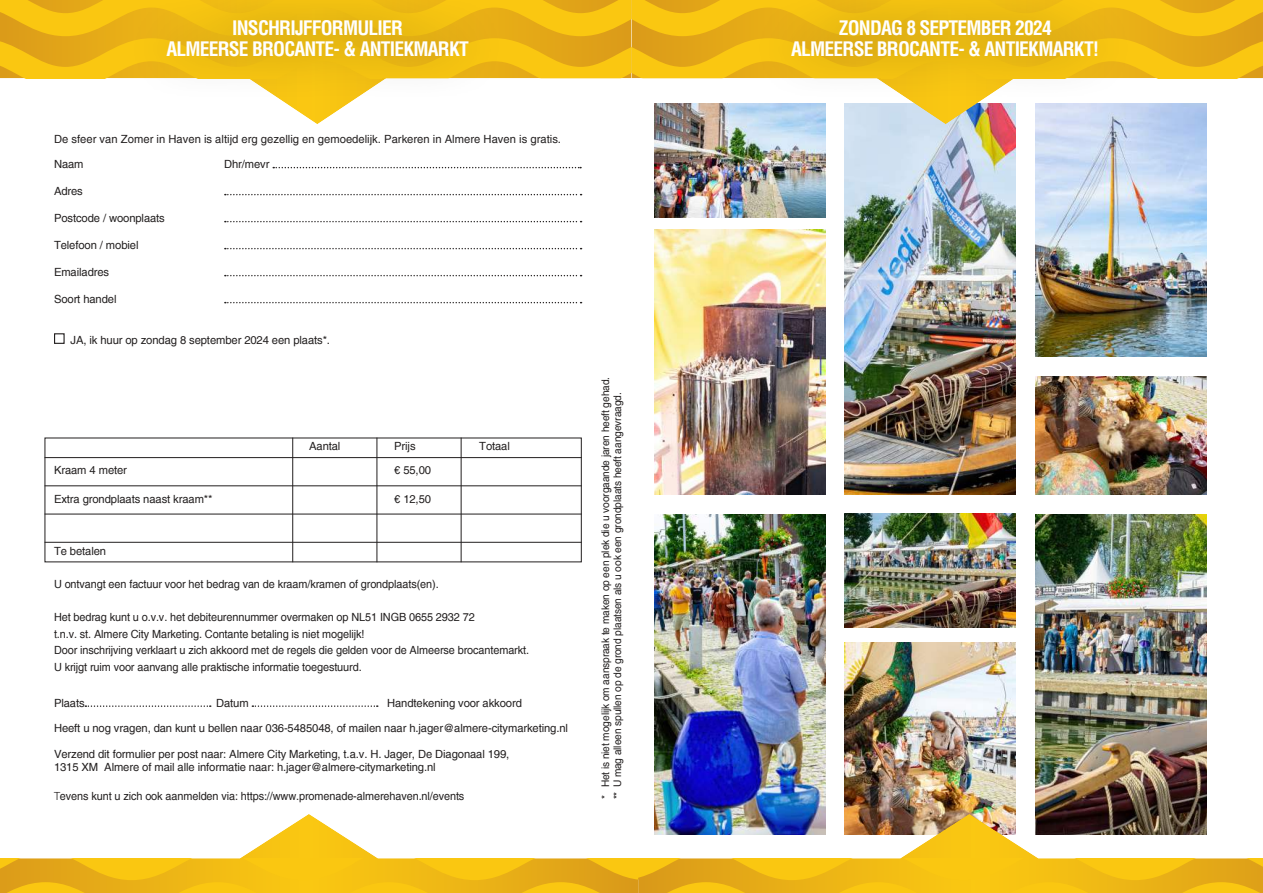
<style>
.page{position:relative;width:1263px;height:893px;background:#fff}
.page>*{position:absolute;margin:0;border:0;box-sizing:border-box;transform-origin:0 0}
.t1{font:700 condensed 19.5px/21px "Helvetica LT Std";letter-spacing:-.04em;color:#fff;text-align:center}
.t2{font:11.25px/16.5px "Helvetica";letter-spacing:-.01em;color:#221f1f}
.t3{font:10.5px/12px "Helvetica";letter-spacing:-.01em;color:#221f1f}
.s1{font-family:"Helvetica Neue LT Std";font-weight:300}
</style>
<div class="page">
<img style="left:241px;top:814px;width:966px;height:44px">
<img style="left:1035px;top:376px;width:171px;height:118px">
<img style="left:1035px;top:124px;width:171px;height:233px">
<img style="left:654px;top:230px;width:171px;height:264px">
<img style="left:845px;top:642px;width:171px;height:192px">
<img style="left:654px;top:124px;width:171px;height:93px">
<img style="left:845px;top:514px;width:171px;height:114px">
<img style="left:845px;top:124px;width:171px;height:370px">
<img style="left:1035px;top:514px;width:171px;height:320px">
<img style="left:654px;top:514px;width:171px;height:320px">
<img style="left:0;top:78px;width:1263px;height:46px">
<svg style="left:0;top:0;width:1263px;height:78px;background:#eeb614"></svg>
<svg style="left:273px;top:167px;width:308px;height:1px"></svg>
<svg style="left:225px;top:194px;width:356px;height:1px"></svg>
<svg style="left:225px;top:221px;width:356px;height:1px"></svg>
<svg style="left:225px;top:248px;width:356px;height:1px"></svg>
<svg style="left:225px;top:275px;width:356px;height:1px"></svg>
<svg style="left:225px;top:302px;width:356px;height:1px"></svg>
<div style="left:54px;top:333px;width:11px;height:11px;border:1px solid #221f1f"></div>
<svg style="left:85px;top:705px;width:126px;height:2px"></svg>
<svg style="left:252px;top:705px;width:126px;height:2px"></svg>
<div style="left:124px;top:0;width:386px;height:103px;background:#221f1f;opacity:.4"></div>
<div style="left:749px;top:0;width:391px;height:103px;background:#221f1f;opacity:.4"></div>
<hr style="left:292px;top:438px;width:1px;height:124px;background:#221f1f">
<hr style="left:377px;top:438px;width:1px;height:124px;background:#221f1f">
<hr style="left:461px;top:438px;width:1px;height:124px;background:#221f1f">
<hr style="left:45px;top:485px;width:537px;height:1px;background:#221f1f">
<hr style="left:45px;top:514px;width:537px;height:1px;background:#221f1f">
<hr style="left:45px;top:542px;width:537px;height:1px;background:#221f1f">
<hr style="left:45px;top:457px;width:537px;height:1px;background:#221f1f">
<svg style="left:0;top:858px;width:1263px;height:35px;background:#f0b914"></svg>
<h1 class="t1" style="left:166px;top:19px;width:304px">INSCHRIJFFORMULIER<br>ALMEERSE BROCANTE- &amp; ANTIEKMARKT</h1>
<h1 class="t1" style="left:791px;top:19px;width:310px">ZONDAG 8 SEPTEMBER 2024<br>ALMEERSE BROCANTE- &amp; ANTIEKMARKT!</h1>
<p class="t2" style="left:54px;top:132px;width:509px">De sfeer van Zomer in Haven is altijd erg gezellig en gemoedelijk. Parkeren in Almere Haven is gratis.</p>
<p class="t2" style="left:54px;top:157px;width:31px">Naam</p>
<p class="t2" style="left:224px;top:157px;width:47px">Dhr/mevr</p>
<p class="t2" style="left:54px;top:184px;width:30px">Adres</p>
<p class="t2" style="left:54px;top:211px;width:112px">Postcode / woonplaats</p>
<p class="t2" style="left:54px;top:238px;width:86px">Telefoon / mobiel</p>
<p class="t2" style="left:54px;top:265px;width:57px">Emailadres</p>
<p class="t2" style="left:54px;top:292px;width:64px">Soort handel</p>
<p class="t2" style="left:71px;top:333px;width:261px">JA, ik huur op zondag 8 september 2024 een plaats*.</p>
<p class="t2" style="left:309px;top:439px;width:33px">Aantal</p>
<p class="t2" style="left:394px;top:439px;width:23px">Prijs</p>
<p class="t2" style="left:479px;top:439px;width:32px">Totaal</p>
<p class="t2" style="left:54px;top:463px;width:75px">Kraam 4 meter</p>
<p class="t2" style="left:394px;top:463px;width:38px">€ 55,00</p>
<p class="t2" style="left:54px;top:492px;width:160px">Extra grondplaats naast kraam**</p>
<p class="t2" style="left:394px;top:492px;width:38px">€ 12,50</p>
<p class="t2" style="left:54px;top:544px;width:54px">Te betalen</p>
<p class="t2" style="left:54px;top:577px;width:386px">U ontvangt een factuur voor het bedrag van de kraam/kramen of grondplaats(en).</p>
<p class="t2" style="left:54px;top:610px;width:477px">Het bedrag kunt u o.v.v. het debiteurennummer overmaken op NL51 INGB 0655 2932 72<br>t.n.v. st. Almere City Marketing. Contante betaling is niet mogelijk!<br>Door inschrijving verklaart u zich akkoord met de regels die gelden voor de Almeerse brocantemarkt.<br>U krijgt ruim voor aanvang alle praktische informatie toegestuurd.</p>
<p class="t2" style="left:54px;top:696px;width:32px">Plaats</p>
<p class="t2" style="left:216px;top:696px;width:34px">Datum</p>
<p class="t2" style="left:387px;top:696px;width:136px">Handtekening voor akkoord</p>
<p class="t2" style="left:54px;top:721px;width:516px">Heeft u nog vragen, dan kunt u bellen naar 036-5485048, of mailen naar h.jager@almere-citymarketing.nl</p>
<p class="t2" style="left:54px;top:748px;width:457px;line-height:13.5px">Verzend dit formulier per post naar: Almere City Marketing, t.a.v. H. Jager, De Diagonaal 199,<br>1315 XM Almere of mail alle informatie naar: h.jager@almere-citymarketing.nl</p>
<p class="t2" style="left:54px;top:789px;width:412px"><span class="s1">T</span>evens kunt u zich ook aanmelden via: https://www.promenade-almerehaven.nl/events</p>
<p class="t3" style="left:600px;top:799px;width:424px;rotate:-90deg">* Het is niet mogelijk om aanspraak te maken op een plek die u voorgaande jaren heeft gehad. ** U mag alleen spullen op de grond plaatsen als u ook een grondplaats heeft aangevraagd.</p>
</div>
